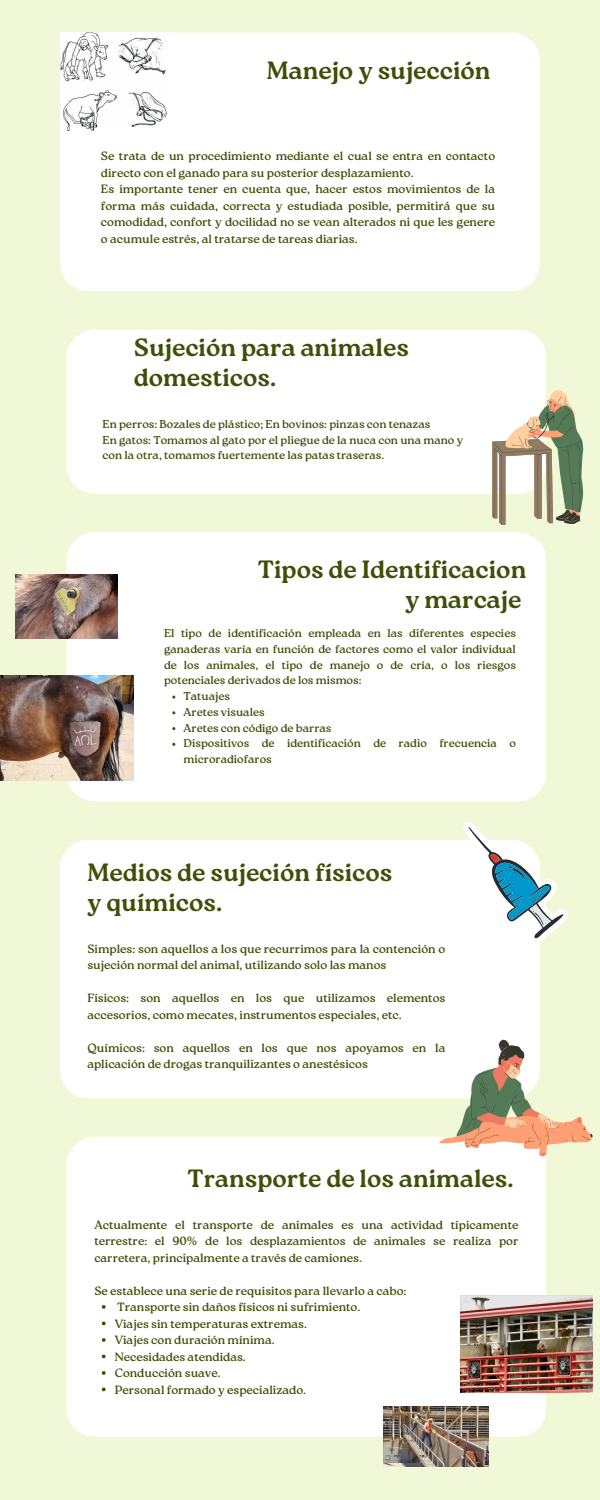
<style>
.page{position:relative;width:600px;height:1500px;background:#f0f8d7}
.page>*{position:absolute;margin:0;border:0;box-sizing:border-box;transform-origin:0 0}
.t1{font:700 25px/30px "Roca Two";color:#3e5007}
.t2{font:12px/16.5px "Roca Two";color:#3e5007}
.t3{font:11.5px/15.8px "Roca Two";color:#3e5007}
</style>
<div class="page">
<div style="left:66px;top:330px;width:480px;height:164px;background:#fff"></div>
<div style="left:60px;top:840px;width:480px;height:259px;background:#fff"></div>
<div style="left:66px;top:1137px;width:480px;height:300px;background:#fff"></div>
<svg style="left:492px;top:389px;width:92px;height:136px"></svg>
<div style="left:66px;top:532px;width:480px;height:269px;background:#fff"></div>
<div style="left:60px;top:32px;width:480px;height:259px;background:#fff"></div>
<img style="left:60px;top:32px;width:109px;height:99px">
<img style="left:15px;top:575px;width:103px;height:64px">
<img style="left:0;top:676px;width:133px;height:105px">
<svg style="left:463px;top:822px;width:106px;height:121px"></svg>
<svg style="left:439px;top:1040px;width:154px;height:117px"></svg>
<img style="left:460px;top:1295px;width:133px;height:98px">
<img style="left:383px;top:1407px;width:105px;height:60px">
<svg style="left:102px;top:1305px;width:4px;height:4px"></svg>
<svg style="left:102px;top:1322px;width:4px;height:3px"></svg>
<svg style="left:102px;top:1338px;width:4px;height:4px"></svg>
<svg style="left:102px;top:1355px;width:4px;height:3px"></svg>
<svg style="left:102px;top:1371px;width:4px;height:4px"></svg>
<svg style="left:102px;top:1388px;width:4px;height:3px"></svg>
<h1 class="t1" style="left:266px;top:55px;width:226px">Manejo y sujección</h1>
<p class="t2" style="left:101px;top:148px;width:396px">Se trata de un procedimiento mediante el cual se entra en contacto directo con el ganado para su posterior desplazamiento.</p>
<p class="t2" style="left:101px;top:181px;width:396px;text-align:justify">Es importante tener en cuenta que, hacer estos movimientos de la forma más cuidada, correcta y estudiada posible, permitirá que su comodidad, confort y docilidad no se vean alterados ni que les genere o acumule estrés, al tratarse de tareas diarias.</p>
<p class="t1" style="left:134px;top:332px;width:277px">Sujeción para animales domesticos.</p>
<p class="t3" style="left:103px;top:416px;width:329px">En perros: Bozales de plástico; En bovinos: pinzas con tenazas</p>
<p class="t3" style="left:103px;top:432px;width:362px">En gatos: Tomamos al gato por el pliegue de la nuca con una mano y con la otra, tomamos fuertemente las patas traseras.</p>
<h1 class="t1" style="left:258px;top:555px;width:270px;text-align:right">Tipos de Identificacion y marcaje</h1>
<p class="t3" style="left:164px;top:625px;width:353px;text-align:justify">El tipo de identificación empleada en las diferentes especies ganaderas varía en función de factores como el valor individual de los animales, el tipo de manejo o de cría, o los riesgos potenciales derivados de los mismos:</p>
<p class="t3" style="left:184px;top:688px;width:48px">Tatuajes</p>
<h1 class="t3" style="left:184px;top:704px;width:83px">Aretes visuales</h1>
<p class="t3" style="left:184px;top:720px;width:149px">Aretes con código de barras</p>
<p class="t3" style="left:184px;top:735px;width:334px">Dispositivos de identificación de radio frecuencia o microradiofaros</p>
<p class="t1" style="left:87px;top:857px;width:307px">Medios de sujeción físicos y químicos.</p>
<p class="t2" style="left:87px;top:940px;width:360px">Simples: son aquellos a los que recurrimos para la contención o sujeción normal del animal, utilizando solo las manos</p>
<p class="t2" style="left:87px;top:990px;width:359px">Físicos: son aquellos en los que utilizamos elementos accesorios, como mecates, instrumentos especiales, etc.</p>
<p class="t2" style="left:87px;top:1039px;width:360px">Químicos: son aquellos en los que nos apoyamos en la aplicación de drogas tranquilizantes o anestésicos</p>
<h1 class="t1" style="left:188px;top:1164px;width:327px">Transporte de los animales.</h1>
<p class="t2" style="left:94px;top:1216px;width:426px;text-align:justify">Actualmente el transporte de animales es una actividad típicamente terrestre: el 90% de los desplazamientos de animales se realiza por carretera, principalmente a través de camiones.</p>
<p class="t2" style="left:94px;top:1282px;width:314px">Se establece una serie de requisitos para llevarlo a cabo:</p>
<p class="t2" style="left:117px;top:1299px;width:245px">Transporte sin daños físicos ni sufrimiento.</p>
<h1 class="t2" style="left:115px;top:1315px;width:194px">Viajes sin temperaturas extremas.</h1>
<p class="t2" style="left:115px;top:1332px;width:161px">Viajes con duración mínima.</p>
<p class="t2" style="left:115px;top:1348px;width:133px">Necesidades atendidas.</p>
<p class="t2" style="left:115px;top:1365px;width:107px">Conducción suave.</p>
<p class="t2" style="left:115px;top:1381px;width:193px">Personal formado y especializado.</p>
</div>
